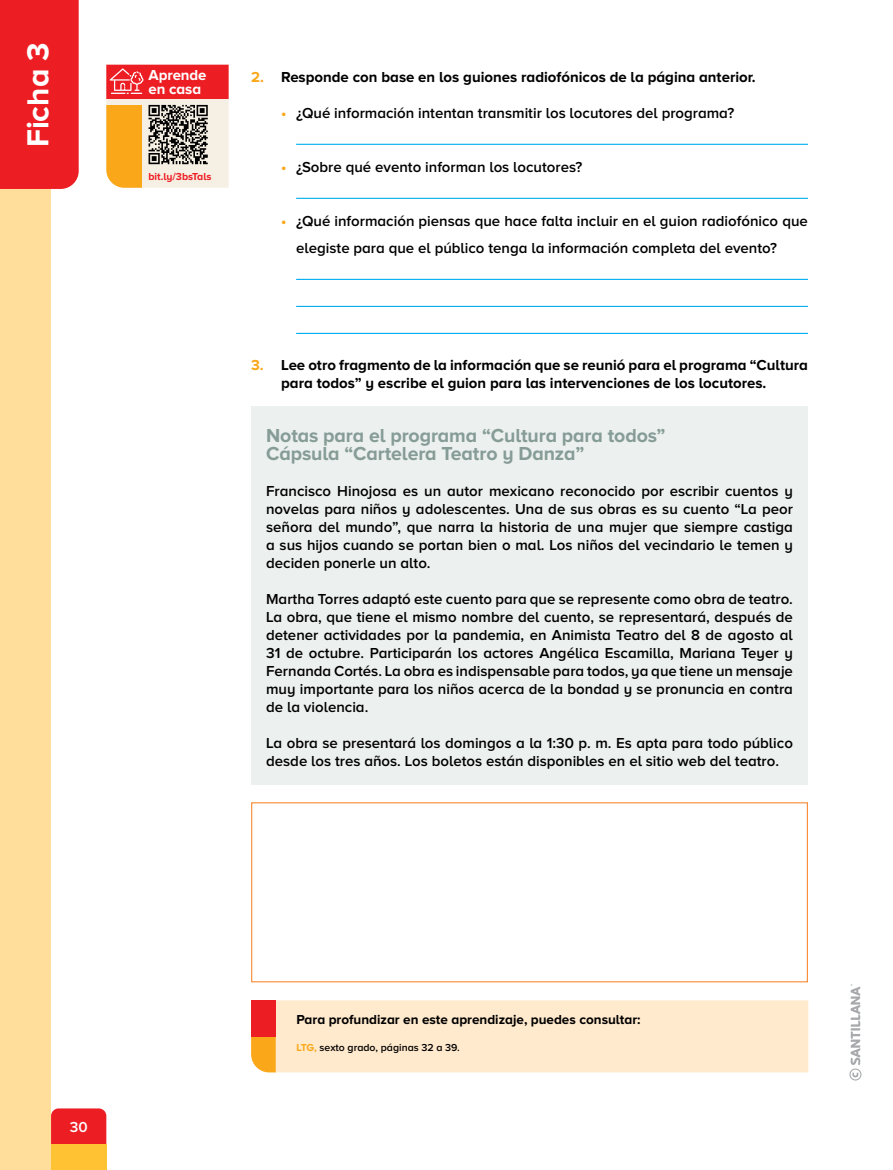
<style>
.page{position:relative;width:893px;height:1170px;background:#fff}
.page>*{position:absolute;margin:0;border:0;box-sizing:border-box;transform-origin:0 0}
.t1{font:700 31.5px "Proxima Nova A";color:#fff}
.t2{font:700 19.5px/18px "Proxima Nova A";letter-spacing:-.005em;color:#869c96}
.t3{font:600 15px/18px "Proxima Nova A";color:#000}
.t4{font:700 15px/18px "Proxima Nova A";color:#000}
.t5{font:700 15px/13.5px "Proxima Nova A";letter-spacing:-.005em;color:#fff}
.t6{font:600 15px "Proxima Nova A";color:#fff}
.t7{font:700 13.5px "Proxima Nova A";color:#000}
.t8{font:600 10.5px "Proxima Nova A";color:#000}
.t9{font:700 10.5px "Proxima Nova A";letter-spacing:-.005em;color:#ed1d24}
.s1{color:#faa81a}
.s2{font-weight:700;color:#faa81a}
</style>
<div class="page">
<div style="left:0;top:172px;width:51px;height:997px;background:#ffde9b"></div>
<div style="left:0;top:0;width:79px;height:189px;background:#ed1d24"></div>
<div style="left:51px;top:1108px;width:55px;height:36px;background:#ed1d24"></div>
<div style="left:51px;top:1144px;width:55px;height:25px;background:#fec232"></div>
<hr style="left:296px;top:144px;width:512px;height:1px;background:#00aeef">
<hr style="left:296px;top:198px;width:512px;height:1px;background:#00aeef">
<hr style="left:296px;top:279px;width:512px;height:1px;background:#00aeef">
<hr style="left:296px;top:306px;width:512px;height:1px;background:#00aeef">
<hr style="left:296px;top:333px;width:512px;height:1px;background:#00aeef">
<div style="left:251px;top:406px;width:557px;height:378px;background:#ecf0ef"></div>
<div style="left:251px;top:802px;width:557px;height:180px;background:#fff;border:1px solid #f68b33"></div>
<div style="left:251px;top:1000px;width:557px;height:72px;background:#ffeacd"></div>
<div style="left:251px;top:1000px;width:25px;height:36px;background:#ed1d24"></div>
<svg style="left:106px;top:65px;width:123px;height:123px;background:#d99173"></svg>
<svg style="left:849px;top:984px;width:12px;height:96px"></svg>
<h1 class="t1" style="left:20px;top:147px;width:106px;rotate:-90deg">Ficha 3</h1>
<p class="t5" style="left:149px;top:68px;width:60px">Aprende en casa</p>
<p class="t9" style="left:149px;top:170px;width:64px">bit.ly/3bsTals</p>
<p class="t4" style="left:251px;top:68px;width:506px"><span class="s1">2.</span> Responde con base en los guiones radiofónicos de la página anterior.</p>
<p class="t3" style="left:281px;top:104px;width:455px"><span class="s2">•</span> ¿Qué información intentan transmitir los locutores del programa?</p>
<p class="t3" style="left:281px;top:158px;width:303px"><span class="s2">•</span> ¿Sobre qué evento informan los locutores?</p>
<p class="t3" style="left:296px;top:207px;width:513px;line-height:27px;text-indent:-15px"><span class="s2">•</span> ¿Qué información piensas que hace falta incluir en el guion radiofónico que elegiste para que el público tenga la información completa del evento?</p>
<p class="t4" style="left:281px;top:356px;width:528px;text-indent:-30px"><span class="s1">3.</span> Lee otro fragmento de la información que se reunió para el programa “Cultura para todos” y escribe el guion para las intervenciones de los locutores.</p>
<h2 class="t2" style="left:266px;top:426px;width:401px">Notas para el programa “Cultura para todos”<br>Cápsula “Cartelera Teatro y Danza”</h2>
<p class="t3" style="left:266px;top:482px;width:528px;text-align:justify">Francisco Hinojosa es un autor mexicano reconocido por escribir cuentos y novelas para niños y adolescentes. Una de sus obras es su cuento “La peor señora del mundo”, que narra la historia de una mujer que siempre castiga a sus hijos cuando se portan bien o mal. Los niños del vecindario le temen y deciden ponerle un alto.</p>
<p class="t3" style="left:266px;top:590px;width:528px;text-align:justify">Martha Torres adaptó este cuento para que se represente como obra de teatro.<br>La obra, que tiene el mismo nombre del cuento, se representará, después de detener actividades por la pandemia, en Animista Teatro del 8 de agosto al 31 de octubre. Participarán los actores Angélica Escamilla, Mariana Teyer y Fernanda Cortés. La obra es indispensable para todos, ya que tiene un mensaje muy importante para los niños acerca de la bondad y se pronuncia en contra de la violencia.</p>
<p class="t3" style="left:266px;top:734px;width:528px">La obra se presentará los domingos a la 1:30 p. m. Es apta para todo público desde los tres años. Los boletos están disponibles en el sitio web del teatro.</p>
<p class="t6" style="left:70px;top:1118px;width:19px">30</p>
<p class="t7" style="left:296px;top:1011px;width:346px">Para profundizar en este aprendizaje, puedes consultar:</p>
<p class="t8" style="left:296px;top:1041px;width:165px"><span class="s2">LTG,</span> sexto grado, páginas 32 a 39.</p>
</div>
